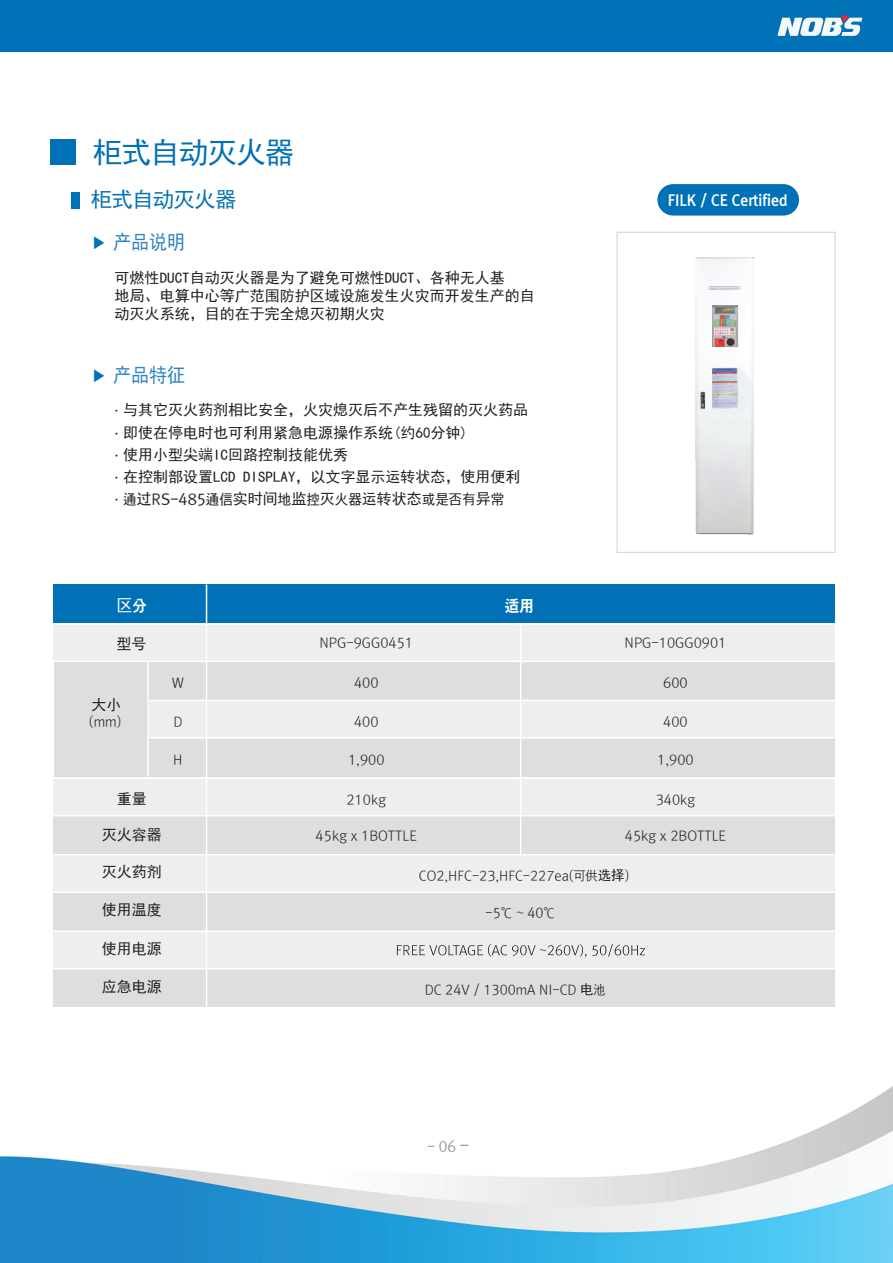
<style>
.page{position:relative;width:893px;height:1263px;background:#fff}
.page>*{position:absolute;margin:0;border:0;box-sizing:border-box;transform-origin:0 0}
.t1{font:29.7px "Sim Hei";letter-spacing:-.035em;color:#0071b6}
.t2{font:21.45px "Sim Hei";letter-spacing:-.035em;color:#0071b6}
.t3{font:19.8px "Sim Hei";color:#2c83c5;scale:.91 1}
.t4{font:16.5px "Sim Hei";color:#fff}
.t5{font:16.5px "Rix Go EB";color:#fff}
.t6{font:15px/22.2px "Sim Hei";color:#231f20}
.t7{font:15px "Rix Go M";color:#231f20}
.t8{font:15px "Rix Go EB";color:#fff}
.t9{font:14.4px "Rix Go M";color:#95979a}
.t10{font:13.5px "Rix Go L";color:#231f20}
.t11{font:13.35px "Rix Go L";color:#231f20}
.s1{font-family:"Adobe Myungjo Std";font-weight:500;font-size:16.35px;color:#0071b6}
.s2{font-family:"Rix Go M";font-size:13.5px}
.s3{font-size:13.5px}
.s4{font-family:"Sim Hei"}
.s5{font-family:"Rix Go EB"}
.s6{font-family:"Sim Hei";font-size:13.5px}
.s7{font-size:17.25px}
</style>
<div class="page">
<div style="left:0;top:0;width:893px;height:52px;background:#0071b6"></div>
<svg style="left:777px;top:16px;width:85px;height:20px"></svg>
<img style="left:0;top:1086px;width:893px;height:177px">
<div style="left:50px;top:139px;width:25px;height:25px;background:#0071b6"></div>
<div style="left:617px;top:232px;width:218px;height:321px;border:1px solid #d1d2d4"></div>
<div style="left:657px;top:184px;width:142px;height:32px;background:#0071b6;border-radius:16px"></div>
<div style="left:71px;top:192px;width:9px;height:17px;background:#0071b6"></div>
<div style="left:54px;top:623px;width:781px;height:38px;background:#eeeeef"></div>
<div style="left:54px;top:854px;width:781px;height:38px;background:#eeeeef"></div>
<div style="left:54px;top:662px;width:96px;height:115px;background:#dddee0"></div>
<div style="left:150px;top:662px;width:685px;height:38px;background:#dddee0"></div>
<div style="left:148px;top:700px;width:687px;height:38px;background:#eeeeef"></div>
<div style="left:150px;top:738px;width:685px;height:39px;background:#dddee0"></div>
<div style="left:54px;top:816px;width:781px;height:38px;background:#dddee0"></div>
<div style="left:54px;top:930px;width:781px;height:38px;background:#eeeeef"></div>
<div style="left:54px;top:892px;width:781px;height:38px;background:#dddee0"></div>
<div style="left:54px;top:969px;width:781px;height:38px;background:#dddee0"></div>
<div style="left:54px;top:777px;width:781px;height:39px;background:#eeeeef"></div>
<hr style="left:520px;top:624px;width:1px;height:231px;background:#fff">
<hr style="left:147px;top:661px;width:2px;height:115px;background:#fff">
<svg style="left:397px;top:944px;width:189px;height:13px"></svg>
<svg style="left:592px;top:944px;width:53px;height:12px"></svg>
<hr style="left:54px;top:623px;width:782px;height:2px;background:#fff">
<hr style="left:150px;top:700px;width:686px;height:1px;background:#fff">
<hr style="left:150px;top:737px;width:686px;height:2px;background:#fff">
<hr style="left:53px;top:815px;width:782px;height:1px;background:#fff">
<hr style="left:53px;top:854px;width:782px;height:1px;background:#fff">
<hr style="left:53px;top:891px;width:782px;height:2px;background:#fff">
<hr style="left:53px;top:930px;width:782px;height:2px;background:#fff">
<hr style="left:53px;top:777px;width:782px;height:2px;background:#fff">
<div style="left:54px;top:584px;width:781px;height:39px;background:#0071b6"></div>
<img style="left:695px;top:257px;width:60px;height:278px">
<hr style="left:206px;top:584px;width:1px;height:423px;background:#fff">
<h1 class="t1" style="left:93px;top:137px;width:203px">柜式自动灭火器</h1>
<h2 class="t2" style="left:91px;top:188px;width:147px">柜式自动灭火器</h2>
<h3 class="t3" style="left:91px;top:232px;width:105px"><span class="s1">▶</span> 产品说明</h3>
<p class="t6" style="left:115px;top:268px;width:421px;line-height:18px">可燃性DUCT自动灭火器是为了避免可燃性DUCT、各种无人基<br>地局、电算中心等广范围防护区域设施发生火灾而开发生产的自动灭火系统，目的在于完全熄灭初期火灾</p>
<h3 class="t3" style="left:91px;top:365px;width:105px"><span class="s1">▶</span> 产品特征</h3>
<p class="t6" style="left:113px;top:399px;width:416px"><span class="s2">·</span> 与其它灭火药剂相比安全，火灾熄灭后不产生残留的灭火药品<span class="s2">·</span> 即使在停电时也可利用紧急电源操作系统(约60分钟)<br><span class="s2">·</span> 使用小型尖端IC回路控制技能优秀<br><span class="s2">·</span> 在控制部设置LCD DISPLAY，以文字显示运转状态，使用便利</p>
<p class="t7" style="left:113px;top:491px;width:392px"><span class="s3">·</span> 通<span class="s4">过</span>RS-485通信<span class="s4">实时间</span>地<span class="s4">监</span>控<span class="s4">灭</span>火器<span class="s4">运转状态</span>或是否有<span class="s4">异</span>常</p>
<p class="t4" style="left:116px;top:596px;width:32px">区<span class="s5">分</span></p>
<p class="t5" style="left:505px;top:595px;width:30px">适用</p>
<p class="t6" style="left:116px;top:632px;width:31px">型号</p>
<p class="t10" style="left:320px;top:634px;width:95px">NPG-9GG0451</p>
<p class="t10" style="left:354px;top:674px;width:26px">400</p>
<p class="t10" style="left:354px;top:713px;width:26px">400</p>
<p class="t10" style="left:348px;top:751px;width:38px">1,900</p>
<p class="t10" style="left:346px;top:791px;width:41px">210kg</p>
<p class="t10" style="left:316px;top:827px;width:103px">45kg x 1BOTTLE</p>
<p class="t11" style="left:172px;top:674px;width:14px">W</p>
<p class="t11" style="left:173px;top:713px;width:11px">D</p>
<p class="t11" style="left:173px;top:751px;width:11px">H</p>
<p class="t6" style="left:92px;top:694px;width:31px">大小</p>
<p class="t10" style="left:89px;top:713px;width:33px">(mm)</p>
<p class="t6" style="left:117px;top:787px;width:32px">重量</p>
<p class="t6" style="left:102px;top:823px;width:61px">灭火容器</p>
<p class="t8" style="left:668px;top:191px;width:121px">FILK / CE Certified</p>
<p class="t10" style="left:625px;top:634px;width:103px">NPG-10GG0901</p>
<p class="t10" style="left:663px;top:674px;width:26px">600</p>
<p class="t10" style="left:663px;top:713px;width:26px">400</p>
<p class="t10" style="left:657px;top:751px;width:38px">1,900</p>
<p class="t10" style="left:656px;top:791px;width:41px">340kg</p>
<p class="t10" style="left:625px;top:827px;width:103px">45kg x 2BOTTLE</p>
<p class="t6" style="left:102px;top:860px;width:61px">灭火药剂</p>
<p class="t6" style="left:102px;top:898px;width:61px">使用温度</p>
<p class="t6" style="left:102px;top:938px;width:61px">使用电源</p>
<p class="t6" style="left:102px;top:976px;width:61px">应急电源</p>
<p class="t11" style="left:419px;top:867px;width:212px">CO2,HFC-23,HFC-227ea(<span class="s3">可供</span><span class="s6">选择</span>)</p>
<p class="t11" style="left:485px;top:903px;width:72px">-5℃ ~ 40℃</p>
<p class="t11" style="left:425px;top:980px;width:182px">DC 24V / 1300mA NI-CD <span class="s4">电</span>池</p>
<p class="t9" style="left:427px;top:1139px;width:44px">- 06 <span class="s7">-</span></p>
</div>
